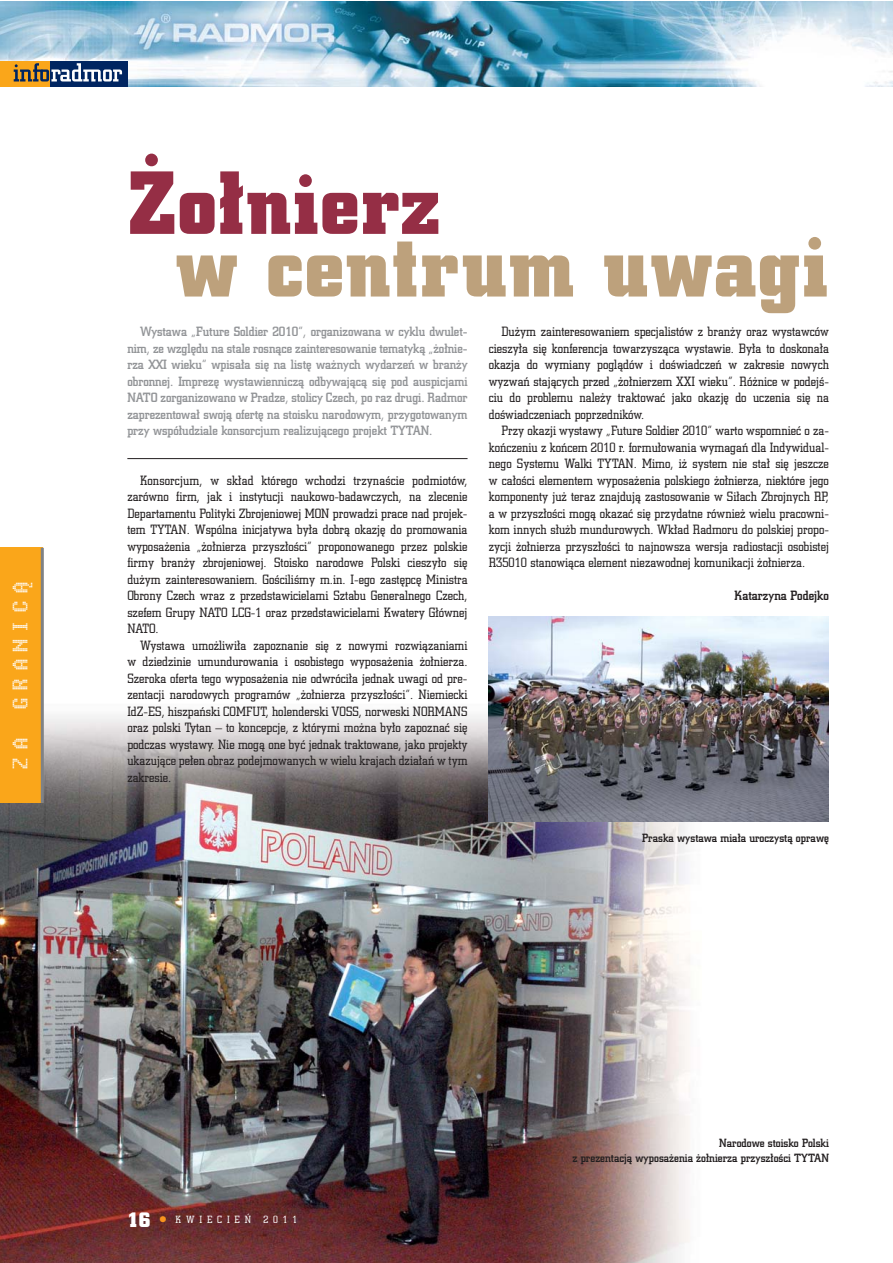
<style>
.page{position:relative;width:893px;height:1263px;background:#fff}
.page>*{position:absolute;margin:0;border:0;box-sizing:border-box;transform-origin:0 0}
.t1{font:700 90px "Square Slabserif 711 PL";color:#bda17c}
.t2{font:700 90px "Square Slabserif 711 PL";color:#952e45}
.t3{font:18px "EFN Mobile Dual";letter-spacing:.36em;color:#fff}
.t4{font:300 13.5px/16.5px "Square Slabserif 711 PL";color:#231f20;text-align:justify}
.t5{font:500 13.5px/16.5px "Square Slabserif 711 PL";letter-spacing:-.005em;color:#939598;text-align:justify}
.t6{font:500 13.5px "Square Slabserif 711 PL";color:#231f20}
.t7{font:500 12px/14.4px "Square Slabserif 711 PL";color:#231f20;text-align:right}
.t8{font:300 10.5px "Square Slabserif 711 PL";letter-spacing:.46em;color:#fff}
.s1{font-weight:700;font-size:21px}
.s2{font-weight:700;font-size:21px;color:#f7931d}
</style>
<div class="page">
<img style="left:0;top:689px;width:717px;height:574px">
<img style="left:0;top:1px;width:893px;height:85px">
<div style="left:0;top:61px;width:127px;height:25px;background:#faa61a"></div>
<div style="left:7px;top:61px;width:120px;height:25px;background:#002561"></div>
<div style="left:7px;top:61px;width:43px;height:25px;background:#faa61a"></div>
<svg style="left:14px;top:63px;width:108px;height:18px"></svg>
<div style="left:0;top:548px;width:42px;height:255px;background:#faa61a"></div>
<hr style="left:41px;top:548px;width:3px;height:255px;background:#808284">
<hr style="left:127px;top:458px;width:341px;height:1px;background:#231f20">
<img style="left:489px;top:616px;width:340px;height:205px">
<h2 class="t3" style="left:13px;top:710px;width:131px;rotate:-90deg">GRANICĄ</h2>
<h2 class="t3" style="left:13px;top:769px;width:34px;rotate:-90deg">Z A</h2>
<h1 class="t2" style="left:127px;top:174px;width:315px">˚o∏nierz</h1>
<h1 class="t1" style="left:175px;top:236px;width:656px">w centrum uwagi</h1>
<p class="t5" style="left:127px;top:324px;width:342px;text-indent:13px">Wystawa „Future Soldier 2010”, organizowana w cyklu dwulet&shy;nim, ze wzgl´du na stale rosnàce zainteresowanie tematykà „˝o∏nie&shy;rza XXI wieku” wpisa∏a si´ na list´ wa˝nych wydarzeƒ w bran˝y obronnej. Imprez´ wystawienniczà odbywajàcà si´ pod auspicjami NATO zorganizowano w Pradze, stolicy Czech, po raz drugi. Radmor zaprezentowa∏ swojà ofert´ na stoisku narodowym, przygotowanym przy wspó∏udziale konsorcjum realizujàcego projekt TYTAN.</p>
<p class="t4" style="left:127px;top:473px;width:342px;text-indent:13px">Konsorcjum, w sk∏ad którego wchodzi trzynaÊcie podmiotów, zarówno firm, jak i instytucji naukowo-badawczych, na zlecenie Departamentu Polityki Zbrojeniowej MON prowadzi prace nad projek&shy;tem TYTAN. Wspólna inicjatywa by∏a dobrà okazj´ do promowania wyposa˝enia „˝o∏nierza przysz∏oÊci” proponowanego przez polskie firmy bran˝y zbrojeniowej. Stoisko narodowe Polski cieszy∏o si´ du˝ym zainteresowaniem. GoÊciliÊmy m.in. I-ego zast´pc´ Ministra Obrony Czech wraz z przedstawicielami Sztabu Generalnego Czech, szefem Grupy NATO LCG-1 oraz przedstawicielami Kwatery G∏ównej NATO.</p>
<p class="t4" style="left:127px;top:638px;width:342px;text-indent:13px">Wystawa umo˝liwi∏a zapoznanie si´ z nowymi rozwiàzaniami w dziedzinie umundurowania i osobistego wyposa˝enia ˝o∏nierza.<br>Szeroka oferta tego wyposa˝enia nie odwróci∏a jednak uwagi od pre&shy;zentacji narodowych programów „˝o∏nierza przysz∏oÊci”. Niemiecki IdZ-ES, hiszpaƒski COMFUT, holenderski VOSS, norweski NORMANS oraz polski Tytan – to koncepcje, z którymi mo˝na by∏o zapoznaç si´ podczas wystawy. Nie mogà one byç jednak traktowane, jako projekty ukazujàce pe∏en obraz podejmowanych w wielu krajach dzia∏aƒ w tym zakresie.</p>
<p class="t4" style="left:489px;top:324px;width:342px;text-indent:13px">Du˝ym zainteresowaniem specjalistów z bran˝y oraz wystawców cieszy∏a si´ konferencja towarzyszàca wystawie. By∏a to doskona∏a okazja do wymiany poglàdów i doÊwiadczeƒ w zakresie nowych wyzwaƒ stajàcych przed „˝o∏nierzem XXI wieku”. Ró˝nice w podejÊ&shy;ciu do problemu nale˝y traktowaç jako okazj´ do uczenia si´ na doÊwiadczeniach poprzedników.</p>
<p class="t4" style="left:489px;top:423px;width:342px;text-indent:13px">Przy okazji wystawy „Future Soldier 2010” warto wspomnieç o za&shy;koƒczeniu z koƒcem 2010 r. formu∏owania wymagaƒ dla Indywidual&shy;nego Systemu Walki TYTAN. Mimo, i˝ system nie sta∏ si´ jeszcze w ca∏oÊci elementem wyposa˝enia polskiego ˝o∏nierza, niektóre jego komponenty ju˝ teraz znajdujà zastosowanie w Si∏ach Zbrojnych RP, a w przysz∏oÊci mogà okazaç si´ przydatne równie˝ wielu pracowni&shy;kom innych s∏u˝b mundurowych. Wk∏ad Radmoru do polskiej propo&shy;zycji ˝o∏nierza przysz∏oÊci to najnowsza wersja radiostacji osobistej R35010 stanowiàca element niezawodnej komunikacji ˝o∏nierza.</p>
<p class="t6" style="left:735px;top:591px;width:96px">Katarzyna Podejko</p>
<p class="t7" style="left:642px;top:832px;width:188px">Praska wystawa mia∏a uroczystà opraw´</p>
<p class="t8" style="left:127px;top:1216px;width:171px"><span class="s1">16</span><span class="s2">•</span> KWIECIE¡ 2011</p>
<p class="t7" style="left:572px;top:1137px;width:258px">Narodowe stoisko Polski<br>z prezentacjà wyposa˝enia ˝o∏nierza przysz∏oÊci TYTAN</p>
</div>
